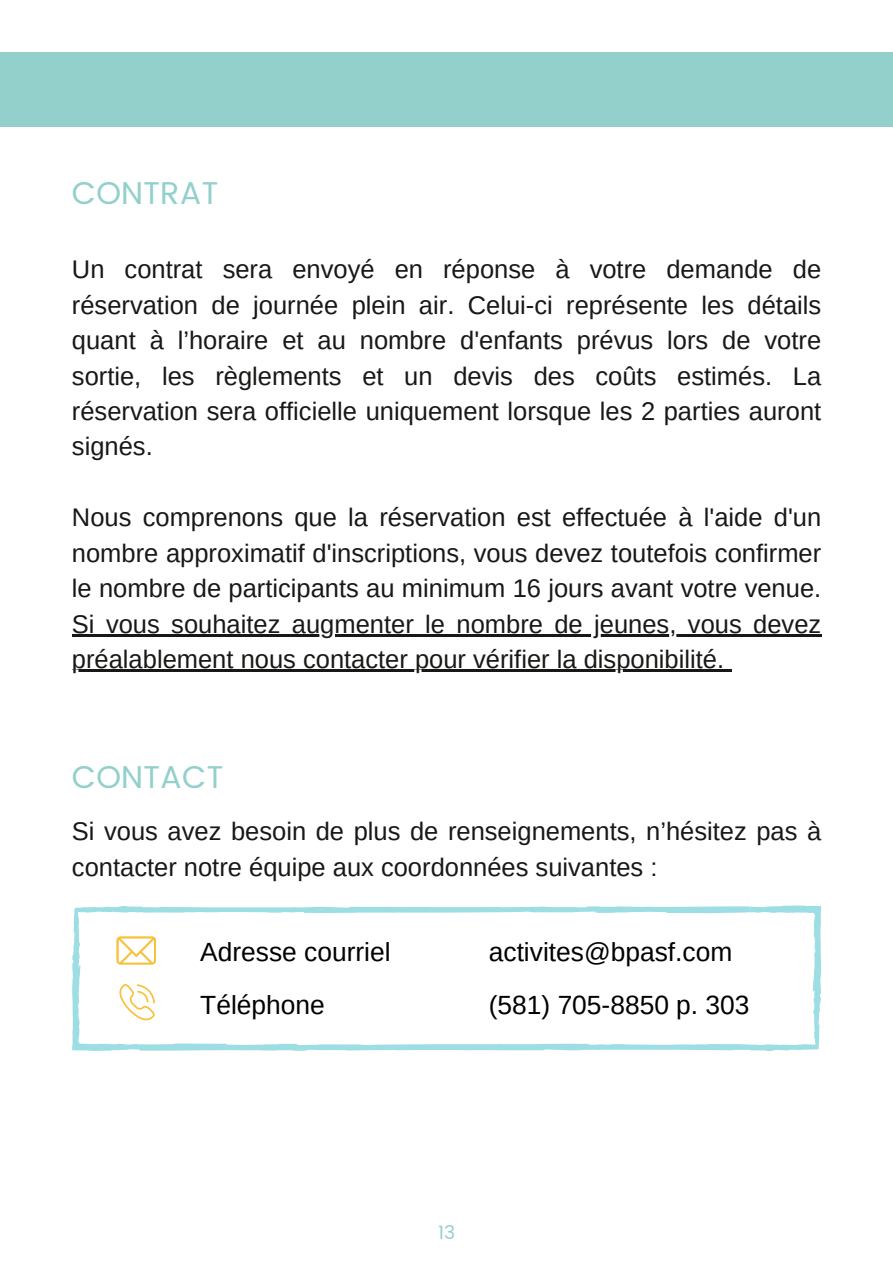
<style>
.page{position:relative;width:893px;height:1263px;background:#fff}
.page>*{position:absolute;margin:0;border:0;box-sizing:border-box;transform-origin:0 0}
.t1{font:31.5px "Poppins";color:#93d0cc}
.t2{font:26.33px/52.5px "Arimo";color:#000}
.t3{font:25.5px/35.4px "Arimo";color:#181817;text-align:justify}
.t4{font:18.75px "Poppins";color:#93d0cc}
</style>
<div class="page">
<svg style="left:72px;top:905px;width:749px;height:146px"></svg>
<svg style="left:116px;top:936px;width:40px;height:29px"></svg>
<svg style="left:119px;top:982px;width:37px;height:38px"></svg>
<hr style="left:72px;top:634px;width:749px;height:2px;background:#181817">
<hr style="left:72px;top:670px;width:652px;height:2px;background:#181817">
<svg style="left:724px;top:670px;width:7px;height:2px"></svg>
<div style="left:0;top:52px;width:893px;height:74px;background:#93d0cc"></div>
<p class="t1" style="left:72px;top:175px;width:148px">CONTRAT</p>
<p class="t3" style="left:72px;top:252px;width:751px">Un contrat sera envoyé en réponse à votre demande de réservation de journée plein air. Celui-ci représente les détails quant à l’horaire et au nombre d'enfants prévus lors de votre sortie, les règlements et un devis des coûts estimés. La réservation sera officielle uniquement lorsque les 2 parties auront signés.</p>
<p class="t3" style="left:72px;top:500px;width:751px">Nous comprenons que la réservation est effectuée à l'aide d'un nombre approximatif d'inscriptions, vous devez toutefois confirmer le nombre de participants au minimum 16 jours avant votre venue.<br>Si vous souhaitez augmenter le nombre de jeunes, vous devez préalablement nous contacter pour vérifier la disponibilité.</p>
<p class="t1" style="left:72px;top:758px;width:153px">CONTACT</p>
<p class="t3" style="left:72px;top:814px;width:751px">Si vous avez besoin de plus de renseignements, n’hésitez pas à contacter notre équipe aux coordonnées suivantes :</p>
<p class="t2" style="left:200px;top:926px;width:192px">Adresse courriel<br>Téléphone</p>
<p class="t2" style="left:489px;top:926px;width:262px">activites@bpasf.com (581) 705-8850 p. 303</p>
<p class="t4" style="left:438px;top:1222px;width:19px">13</p>
</div>
